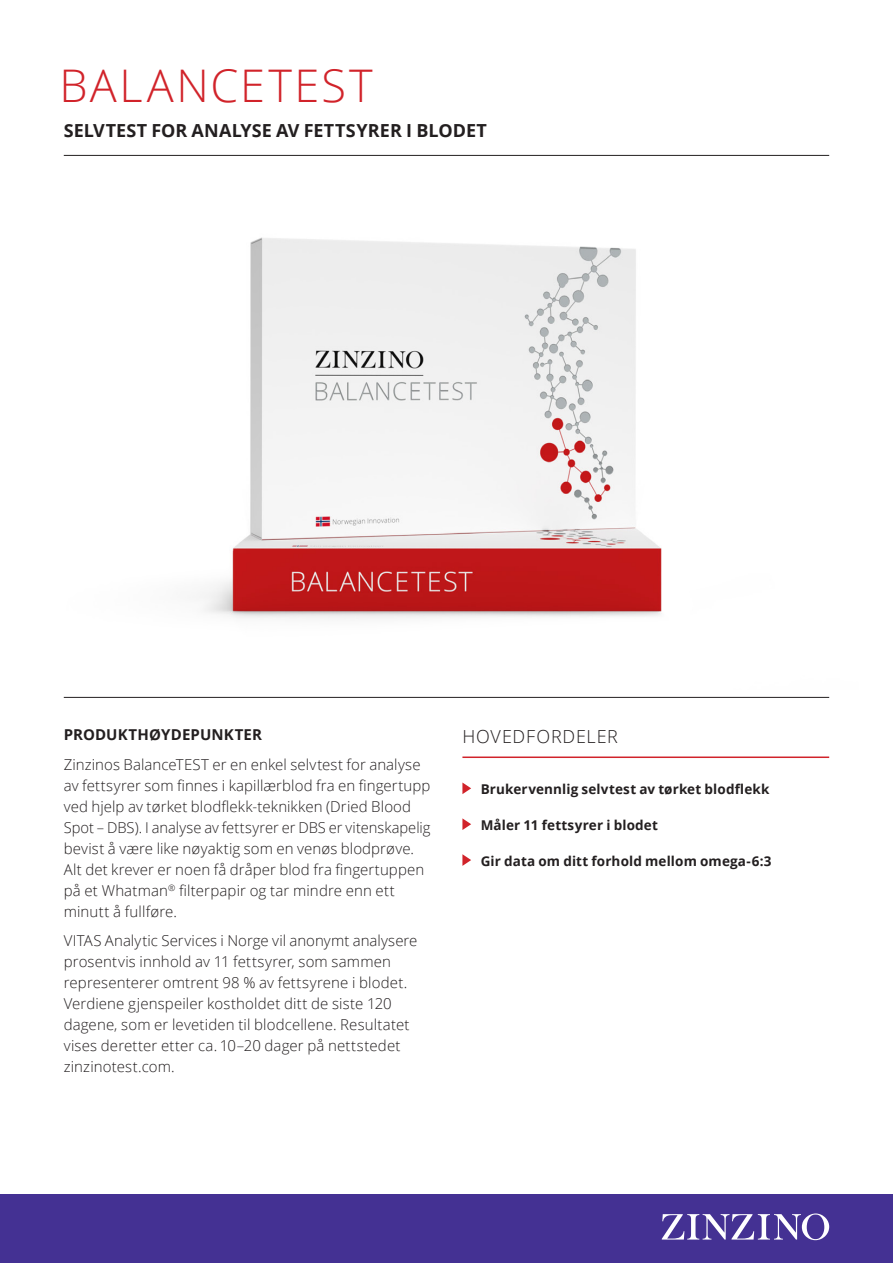
<style>
.page{position:relative;width:893px;height:1263px;background:#fff}
.page>*{position:absolute;margin:0;border:0;box-sizing:border-box;transform-origin:0 0}
.Heading_30_35_-_färg{font:300 45px "Open Sans";letter-spacing:.055em;color:#d1232a}
.Sub-heading_12_14{font:700 18px "Open Sans";letter-spacing:.005em;color:#231f20}
.Sub-heading_12_14-2{font:300 18px "Open Sans";letter-spacing:.045em;color:#231f20}
.Preamble_10_14{font:300 15px/21px "Open Sans";letter-spacing:.01em;color:#231f20}
.Preamble_10_14-2{font:700 15px "Open Sans";letter-spacing:.01em;color:#231f20}
.Key_Benefits_9_12{font:700 13.5px "Open Sans";letter-spacing:.01em;color:#231f20}
</style>
<div class="page">
<div style="left:0;top:1194px;width:893px;height:69px;background:#443193"></div>
<svg style="left:662px;top:1213px;width:167px;height:27px"></svg>
<img style="left:199px;top:237px;width:463px;height:382px">
<hr style="left:64px;top:697px;width:765px;height:1px;background:#231f20">
<hr style="left:462px;top:756px;width:367px;height:2px;background:#d1232a">
<svg style="left:462px;top:782px;width:9px;height:12px"></svg>
<svg style="left:462px;top:818px;width:9px;height:12px"></svg>
<svg style="left:462px;top:854px;width:9px;height:12px"></svg>
<hr style="left:64px;top:155px;width:765px;height:1px;background:#231f20">
<p class="Heading_30_35_-_färg" style="left:60px;top:55px;width:315px">BALANCETEST</p>
<p class="Sub-heading_12_14" style="left:64px;top:118px;width:425px">SELVTEST FOR ANALYSE AV FETTSYRER I BLODET</p>
<p class="Preamble_10_14-2" style="left:64px;top:724px;width:200px">PRODUKTHØYDEPUNKTER</p>
<p class="Preamble_10_14" style="left:64px;top:753px;width:368px">Zinzinos BalanceTEST er en enkel selvtest for analyse av fettsyrer som finnes i kapillærblod fra en fingertupp ved hjelp av tørket blodflekk-teknikken (Dried Blood Spot – DBS). I analyse av fettsyrer er DBS er vitenskapelig bevist å være like nøyaktig som en venøs blodprøve.<br>Alt det krever er noen få dråper blod fra fingertuppen på et Whatman<sup>®</sup> filterpapir og tar mindre enn ett minutt å fullføre.</p>
<p class="Preamble_10_14" style="left:64px;top:930px;width:355px">VITAS Analytic Services i Norge vil anonymt analysere prosentvis innhold av 11 fettsyrer, som sammen representerer omtrent 98 % av fettsyrene i blodet.<br>Verdiene gjenspeiler kostholdet ditt de siste 120 dagene, som er levetiden til blodcellene. Resultatet vises deretter etter ca. 10–20 dager på nettstedet zinzinotest.com.</p>
<p class="Sub-heading_12_14-2" style="left:462px;top:724px;width:157px">HOVEDFORDELER</p>
<p class="Key_Benefits_9_12" style="left:481px;top:780px;width:290px">Brukervennlig selvtest av tørket blodflekk</p>
<p class="Key_Benefits_9_12" style="left:481px;top:815px;width:179px">Måler 11 fettsyrer i blodet</p>
<p class="Key_Benefits_9_12" style="left:481px;top:851px;width:292px">Gir data om ditt forhold mellom omega-6:3</p>
</div>
